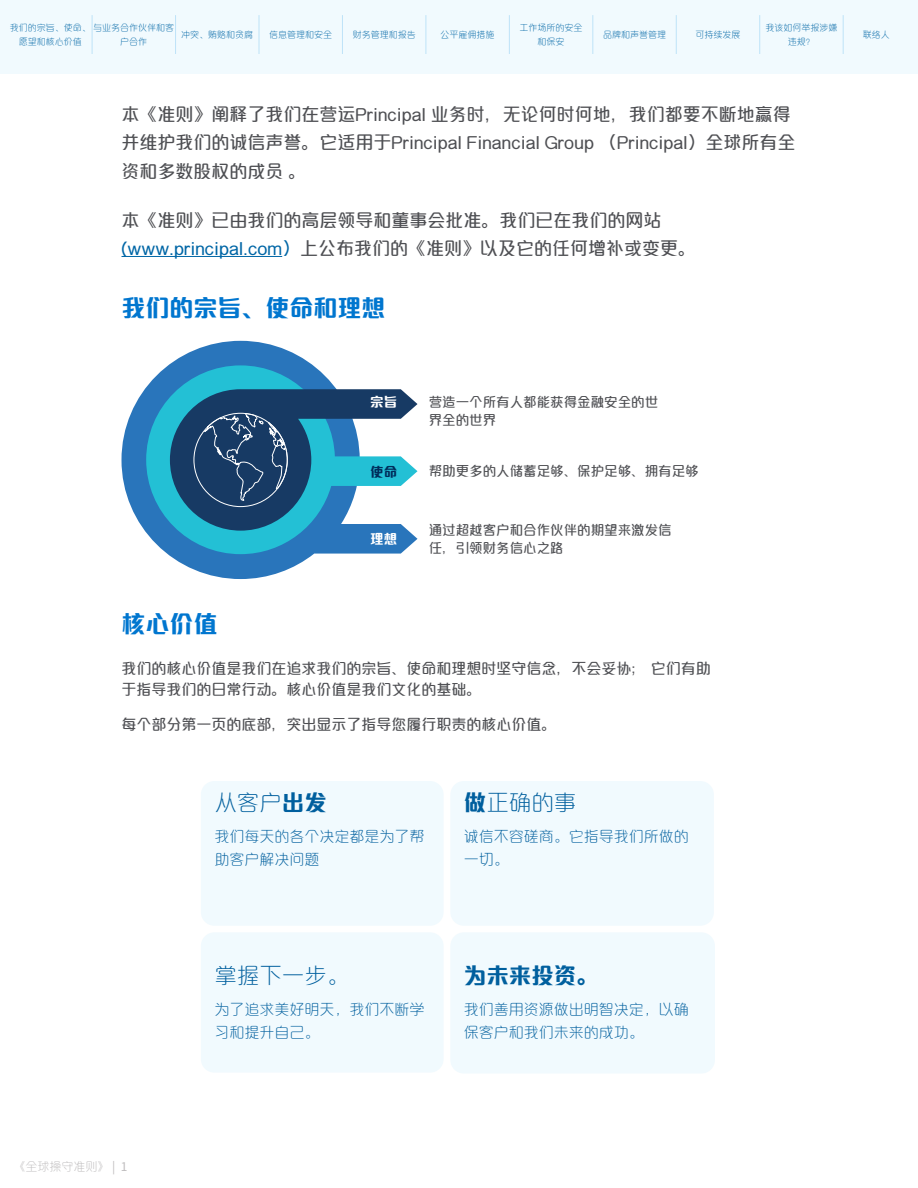
<style>
.page{position:relative;width:918px;height:1188px;background:#fff}
.page>*{position:absolute;margin:0;border:0;box-sizing:border-box;transform-origin:0 0}
.t1{font:800 24px "M Elle PRC";color:#0076cf}
.t2{font:300 22.5px "M Elle PRC";color:#005f9e}
.t3{font:800 22.5px "M Elle PRC";color:#005f9e}
.t4{font:500 18px/28.5px "M Elle PRC";color:#4e4f53}
.t5{font:500 15px/21px "M Elle PRC";color:#4e4f53}
.t6{font:300 15px/22.5px "M Elle PRC";color:#005f9e}
.t7{font:500 13.5px/18px "M Elle PRC";color:#4e4f53}
.t8{font:800 13.5px "M Elle PRC";color:#fff}
.t9{font:800 13.5px "M Elle PRC";color:#002d5b}
.t10{font:300 12px "M Elle PRC";color:#bfbdbe}
.t11{font:300 9px/13.5px "M Elle PRC";color:#0066a6;text-align:center}
.s1{color:#0066a6}
.s2{font-family:"Noto Sans TC";font-weight:400}
.s3{font-weight:800}
</style>
<div class="page">
<div style="left:0;top:0;width:918px;height:74px;background:#f1fafe"></div>
<hr style="left:92px;top:15px;width:1px;height:39px;background:#bee3f8">
<hr style="left:175px;top:15px;width:1px;height:39px;background:#bee3f8">
<hr style="left:259px;top:15px;width:1px;height:39px;background:#bee3f8">
<hr style="left:342px;top:15px;width:1px;height:39px;background:#bee3f8">
<hr style="left:426px;top:15px;width:1px;height:39px;background:#bee3f8">
<hr style="left:509px;top:15px;width:1px;height:39px;background:#bee3f8">
<hr style="left:592px;top:15px;width:1px;height:39px;background:#bee3f8">
<hr style="left:676px;top:15px;width:1px;height:39px;background:#bee3f8">
<hr style="left:759px;top:15px;width:1px;height:39px;background:#bee3f8">
<hr style="left:843px;top:15px;width:1px;height:39px;background:#bee3f8">
<svg style="left:122px;top:341px;width:192px;height:238px"></svg>
<svg style="left:146px;top:365px;width:272px;height:189px"></svg>
<svg style="left:170px;top:389px;width:248px;height:142px;background:#427d9e"></svg>
<hr style="left:122px;top:256px;width:160px;height:1px;background:#0066a6">
<div style="left:201px;top:781px;width:243px;height:145px;background:#f1fafe;border-radius:14px"></div>
<div style="left:450px;top:781px;width:264px;height:145px;background:#f1fafe;border-radius:14px"></div>
<div style="left:201px;top:932px;width:243px;height:141px;background:#f1fafe;border-radius:14px"></div>
<div style="left:450px;top:932px;width:265px;height:142px;background:#f1fafe;border-radius:14px"></div>
<p class="t11" style="left:19px;top:21px;width:157px;text-align:left;text-indent:-9px">我们的宗旨、使命、与业务合作伙伴和客愿望和核心价值</p>
<p class="t11" style="left:181px;top:28px;width:73px">冲突、贿赂和贪腐</p>
<p class="t11" style="left:269px;top:28px;width:64px">信息管理和安全</p>
<p class="t11" style="left:353px;top:28px;width:64px">财务管理和报告</p>
<p class="t11" style="left:441px;top:28px;width:55px">公平雇佣措施</p>
<p class="t11" style="left:520px;top:21px;width:64px">工作场所的安全和保安</p>
<p class="t11" style="left:603px;top:28px;width:64px">品牌和声誉管理</p>
<p class="t11" style="left:696px;top:28px;width:46px">可持续发展</p>
<p class="t11" style="left:765px;top:21px;width:73px">我该如何举报涉嫌违规？</p>
<p class="t11" style="left:863px;top:28px;width:28px">联络人</p>
<p class="t11" style="left:120px;top:34px;width:28px">户合作</p>
<p class="t4" style="left:122px;top:100px;width:675px">本《准则》阐释了我们在营运Principal® 业务时，无论何时何地，我们都要不断地赢得并维护我们的诚信声誉。它适用于Principal Financial Group® （Principal）全球所有全资和多数股权的成员 。</p>
<p class="t4" style="left:122px;top:206px;width:576px">本《准则》已由我们的高层领导和董事会批准。我们已在我们的网站<span class="s1">(www.principal.com）</span>上公布我们的《准则》以及它的任何增补或变更。</p>
<h1 class="t1" style="left:122px;top:294px;width:265px">我们的宗旨、使命和理想</h1>
<p class="t8" style="left:370px;top:394px;width:28px">宗旨</p>
<p class="t9" style="left:370px;top:464px;width:28px">使命</p>
<p class="t8" style="left:370px;top:531px;width:28px">理想</p>
<p class="t7" style="left:429px;top:393px;width:231px">营造一个所有人都能获得金融安全的世界全的世界</p>
<p class="t7" style="left:429px;top:462px;width:271px">帮助更多的人储蓄足够、保护足够、拥有足够</p>
<p class="t7" style="left:429px;top:521px;width:244px">通过超越客户和合作伙伴的期望来激发信任，引领财务信心之路</p>
<h1 class="t1" style="left:122px;top:610px;width:97px">核心价值</h1>
<p class="t5" style="left:122px;top:658px;width:591px">我们的核心价值是我们在追求我们的宗旨、使命和理想时坚守信念，不会妥协； 它们有助于指导我们的日常行动。核心价值是我们文化的基础。</p>
<p class="t5" style="left:122px;top:714px;width:436px">每个部分第一页的底部，突出显示了指导您履行职责的核心价值。</p>
<p class="t10" style="left:14px;top:1159px;width:115px">《全球操守准则》 <span class="s2">| 1</span></p>
<p class="t2" style="left:214px;top:790px;width:114px">从客户<span class="s3">出发</span></p>
<p class="t6" style="left:214px;top:825px;width:211px">我们每天的各个决定都是为了帮助客户解决问题</p>
<p class="t2" style="left:214px;top:963px;width:136px">掌握下一步。</p>
<p class="t6" style="left:214px;top:998px;width:211px">为了追求美好明天，我们不断学习和提升自己。</p>
<p class="t2" style="left:464px;top:790px;width:114px"><span class="s3">做</span>正确的事</p>
<p class="t6" style="left:464px;top:825px;width:226px">诚信不容磋商。它指导我们所做的一切。</p>
<p class="t3" style="left:464px;top:963px;width:136px">为未来投资。</p>
<p class="t6" style="left:464px;top:999px;width:226px">我们善用资源做出明智决定，以确保客户和我们未来的成功。</p>
</div>
